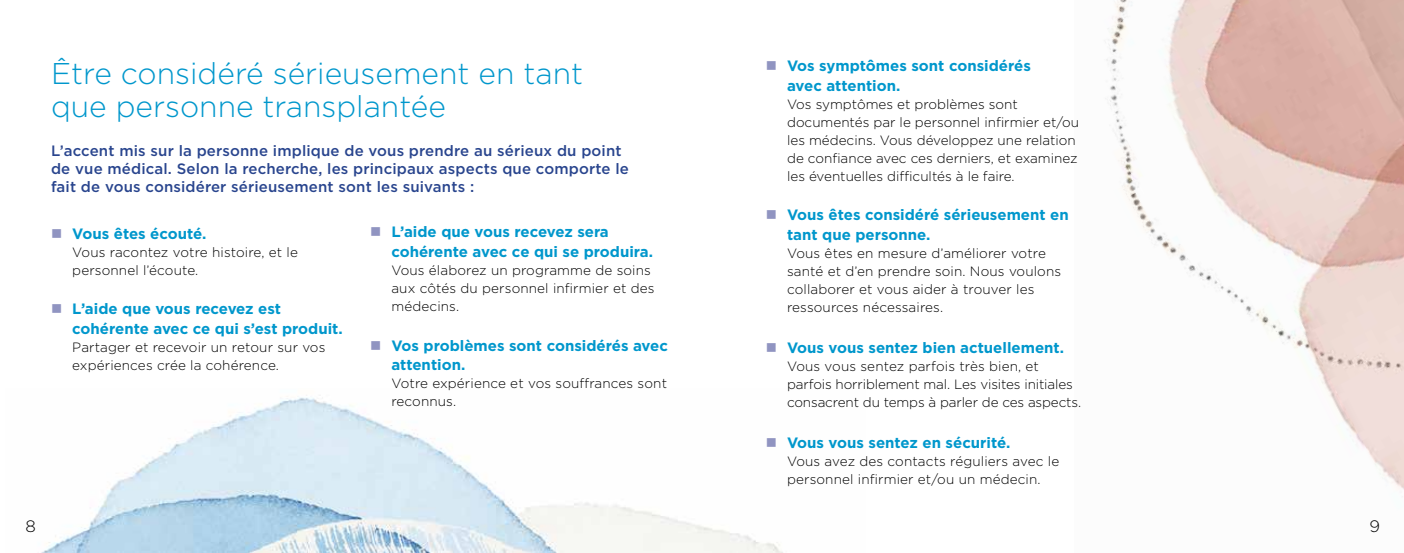
<style>
.page{position:relative;width:1404px;height:553px;background:#fff}
.page>*{position:absolute;margin:0;border:0;box-sizing:border-box;transform-origin:0 0}
.t1{font:300 30px/33px "Gotham";color:#0097cc}
.t2{font:300 16.5px "Gotham";color:#000}
.t3{font:700 15px/19.8px "Gotham";color:#0097cc}
.t4{font:500 15px/18px "Gotham";letter-spacing:.01em;color:#29458e}
.t5{font:300 13.5px/18px "Gotham";color:#000}
</style>
<div class="page">
<img style="left:1105px;top:0;width:298px;height:497px">
<img style="left:41px;top:397px;width:742px;height:156px">
<svg style="left:767px;top:438px;width:8px;height:9px"></svg>
<h1 class="t1" style="left:51px;top:56px;width:533px">Être considéré sérieusement en tant que personne transplantée</h1>
<p class="t4" style="left:51px;top:141px;width:579px">L’accent mis sur la personne implique de vous prendre au sérieux du point de vue médical. Selon la recherche, les principaux aspects que comporte le fait de vous considérer sérieusement sont les suivants :</p>
<p class="t3" style="left:72px;top:223px;width:136px">Vous êtes écouté.</p>
<p class="t5" style="left:72px;top:242px;width:227px">Vous racontez votre histoire, et le personnel l’écoute.</p>
<p class="t3" style="left:72px;top:299px;width:272px">L’aide que vous recevez est cohérente avec ce qui s’est produit.</p>
<p class="t5" style="left:72px;top:337px;width:255px">Partager et recevoir un retour sur vos expériences crée la cohérence.</p>
<p class="t3" style="left:391px;top:222px;width:263px">L’aide que vous recevez sera cohérente avec ce qui se produira.</p>
<p class="t5" style="left:391px;top:261px;width:265px">Vous élaborez un programme de soins aux côtés du personnel infirmier et des médecins.</p>
<p class="t3" style="left:391px;top:335px;width:278px">Vos problèmes sont considérés avec attention.</p>
<p class="t5" style="left:391px;top:374px;width:277px">Votre expérience et vos souffrances sont reconnus.</p>
<p class="t3" style="left:787px;top:56px;width:245px">Vos symptômes sont considérés avec attention.</p>
<p class="t5" style="left:787px;top:95px;width:293px">Vos symptômes et problèmes sont documentés par le personnel infirmier et/ou les médecins. Vous développez une relation de confiance avec ces derniers, et examinez les éventuelles difficultés à le faire.</p>
<p class="t3" style="left:787px;top:205px;width:283px">Vous êtes considéré sérieusement en tant que personne.</p>
<p class="t5" style="left:787px;top:244px;width:275px">Vous êtes en mesure d’améliorer votre santé et d’en prendre soin. Nous voulons collaborer et vous aider à trouver les ressources nécessaires.</p>
<p class="t3" style="left:787px;top:338px;width:278px">Vous vous sentez bien actuellement.</p>
<p class="t5" style="left:787px;top:357px;width:296px">Vous vous sentez parfois très bien, et parfois horriblement mal. Les visites initiales consacrent du temps à parler de ces aspects.</p>
<p class="t3" style="left:787px;top:433px;width:225px">Vous vous sentez en sécurité.</p>
<p class="t5" style="left:787px;top:452px;width:273px">Vous avez des contacts réguliers avec le personnel infirmier et/ou un médecin.</p>
<p class="t2" style="left:26px;top:516px;width:12px">8</p>
<p class="t2" style="left:1369px;top:516px;width:12px">9</p>
</div>
